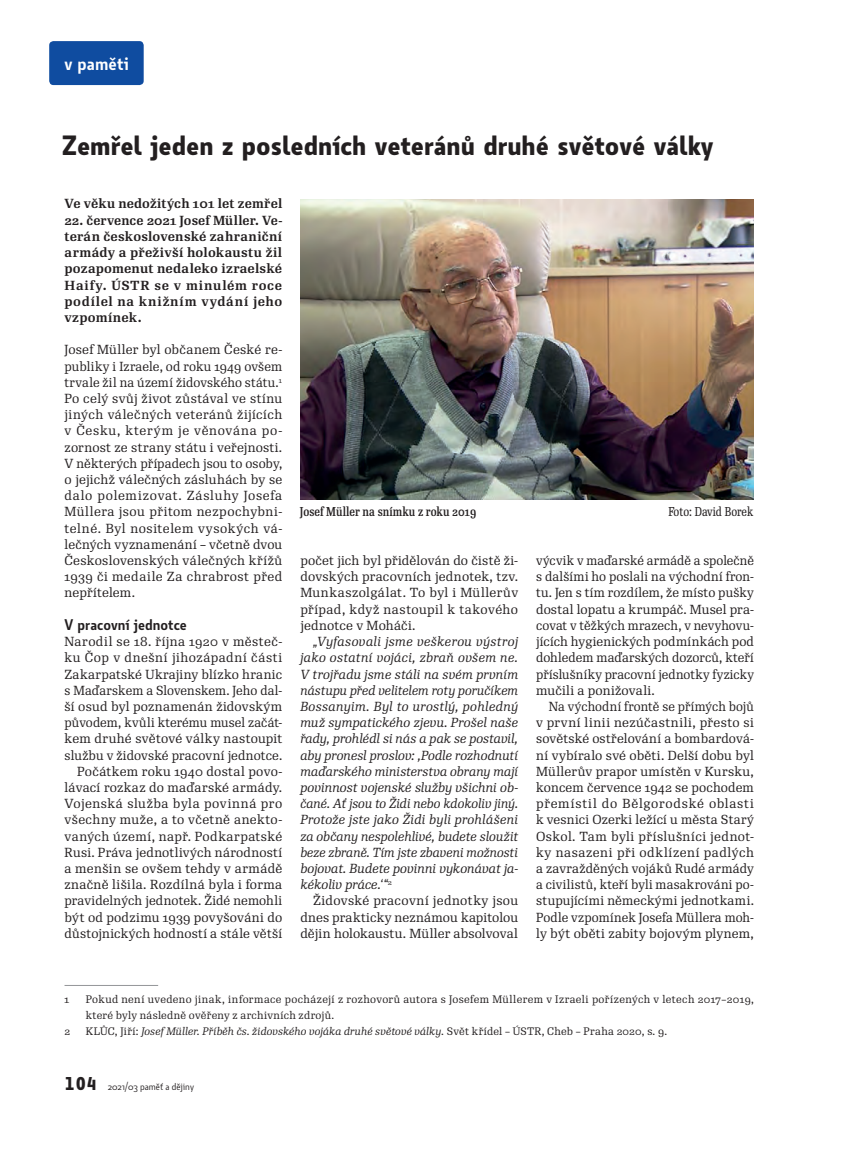
<style>
.page{position:relative;width:860px;height:1150px;background:#fff}
.page>*{position:absolute;margin:0;border:0;box-sizing:border-box;transform-origin:0 0}
.t1{font:700 27px "Botanika Std";color:#231f20}
.t2{font:600 18px "Botanika Std";color:#fff}
.t3{font:600 15px "Botanika Std";color:#231f20}
.t4{font:12.75px/16.2px "Re Public Std";letter-spacing:.02em;color:#231f20;text-align:justify}
.t5{font:italic 12.75px/16.2px "Re Public Std";letter-spacing:.005em;color:#231f20;text-align:justify}
.t6{font:12.75px/16.2px "Re Public Std";letter-spacing:.02em;color:#231f20;text-align:justify;scale:.95 1}
.t7{font:12.75px/16.2px "Re Public Std";letter-spacing:.02em;color:#231f20;text-align:justify;scale:.96 1}
.t8{font:700 12.75px/16.2px "Re Public Std";letter-spacing:.035em;color:#231f20;text-align:justify}
.t9{font:700 12.75px "Re Public Std";letter-spacing:.01em;color:#231f20}
.t10{font:500 12.45px "Re Public Std Cond";color:#231f20}
.t11{font:12.45px "Re Public Std Cond";color:#231f20}
.t12{font:10.5px/16.2px "Re Public Std";letter-spacing:.03em;color:#231f20}
.t13{font:italic 10.5px "Re Public Std";letter-spacing:.015em;color:#231f20}
.t14{font:9.75px "Botanika Std";color:#231f20}
.s1{font-style:normal}
.s2{font-family:"Botanika Mono";font-weight:700;font-size:18px}
</style>
<div class="page">
<div style="left:49px;top:41px;width:95px;height:44px;background:#0f4ca0;border-radius:4px"></div>
<img style="left:300px;top:199px;width:453px;height:300px">
<hr style="left:64px;top:985px;width:94px;height:1px;background:#939598">
<h2 class="t2" style="left:64px;top:51px;width:66px">v paměti</h2>
<h1 class="t1" style="left:62px;top:127px;width:652px">Zemřel jeden z posledních veteránů druhé světové války</h1>
<p class="t9" style="left:64px;top:195px;width:219px">Ve věku nedožitých 101 let zemřel</p>
<p class="t8" style="left:64px;top:212px;width:219px">22. července 2021 Josef Müller. Ve&shy;terán československé zahraniční armády a přeživší holokaustu žil pozapomenut nedaleko izraelské Haify. ÚSTR se v minulém roce podílel na knižním vydání jeho vzpomínek.</p>
<p class="t4" style="left:64px;top:342px;width:219px">Josef Müller byl občanem České re&shy;publiky i Izraele, od roku 1949 ovšem trvale žil na území židovského státu.<sup>1<br></sup>Po celý svůj život zůstával ve stínu jiných válečných veteránů žijících v Česku, kterým je věnována po&shy;zornost ze strany státu i veřejnosti.<br>V některých případech jsou to osoby, o jejichž válečných zásluhách by se dalo polemizovat. Zásluhy Josefa Müllera jsou přitom nezpochybni&shy;telné. Byl nositelem vysokých vá&shy;lečných vyznamenání – včetně dvou Československých válečných křížů 1939 či medaile Za chrabrost před nepřítelem.</p>
<p class="t3" style="left:64px;top:614px;width:124px">V pracovní jednotce</p>
<p class="t4" style="left:64px;top:633px;width:219px;text-align:right">Narodil se 18. října 1920 v městeč&shy;ku Čop v dnešní jihozápadní části Zakarpatské Ukrajiny blízko hranic s Maďarskem a Slovenskem. Jeho dal&shy;ší osud byl poznamenán židovským původem, kvůli kterému musel začát&shy;kem druhé světové války nastoupit službu v židovské pracovní jednotce.<br>Počátkem roku 1940 dostal povo&shy;lávací rozkaz do maďarské armády.<br>Vojenská služba byla povinná pro všechny muže, a to včetně anekto&shy;vaných území, např. Podkarpatské Rusi. Práva jednotlivých národností a menšin se ovšem tehdy v armádě značně lišila. Rozdílná byla i forma pravidelných jednotek. Židé nemohli být od podzimu 1939 povyšováni do důstojnických hodností a stále větší</p>
<p class="t10" style="left:300px;top:504px;width:178px">Josef Müller na snímku z roku 2019</p>
<p class="t11" style="left:668px;top:504px;width:86px">Foto: David Borek</p>
<p class="t4" style="left:300px;top:552px;width:219px">počet jich byl přidělován do čistě ži&shy;dovských pracovních jednotek, tzv.<br>Munkaszolgálat. To byl i Müllerův případ, když nastoupil k takového jednotce v Moháči.</p>
<p class="t5" style="left:300px;top:633px;width:219px;text-indent:13px">„Vyfasovali jsme veškerou výstroj jako ostatní vojáci, zbraň ovšem ne.<br>V trojřadu jsme stáli na svém prvním nástupu před velitelem roty poručíkem Bossanyim. Byl to urostlý, pohledný muž sympatického zjevu. Prošel naše řady, prohlédl si nás a pak se postavil, aby pronesl proslov: ,Podle rozhodnutí maďarského ministerstva obrany mají povinnost vojenské služby všichni ob&shy;čané. Ať jsou to Židi nebo kdokoliv jiný.<br>Protože jste jako Židi byli prohlášeni za občany nespolehlivé, budete sloužit beze zbraně. Tím jste zbaveni možnosti bojovat. Budete povinni vykonávat ja&shy;kékoliv práce.‘“<sup>2</sup></p>
<p class="t4" style="left:300px;top:892px;width:219px;text-indent:13px">Židovské pracovní jednotky jsou dnes prakticky neznámou kapitolou dějin holokaustu. Müller absolvoval</p>
<p class="t7" style="left:536px;top:552px;width:228px">výcvik v maďarské armádě a společně s dalšími ho poslali na východní fron&shy;tu. Jen s tím rozdílem, že místo pušky dostal lopatu a krumpáč. Musel pra&shy;covat v těžkých mrazech, v nevyhovu&shy;jících hygienických podmínkách pod dohledem maďarských dozorců, kteří příslušníky pracovní jednotky fyzicky mučili a ponižovali.</p>
<p class="t6" style="left:536px;top:698px;width:231px;text-indent:13px">Na východní frontě se přímých bojů v první linii nezúčastnili, přesto si sovětské ostřelování a bombardová&shy;ní vybíralo své oběti. Delší dobu byl Müllerův prapor umístěn v Kursku, koncem července 1942 se pochodem přemístil do Bělgorodské oblasti k vesnici Ozerki ležící u města Starý Oskol. Tam byli příslušníci jednot&shy;ky nasazeni při odklízení padlých a zavražděných vojáků Rudé armády a civilistů, kteří byli masakrováni po&shy;stupujícími německými jednotkami.<br>Podle vzpomínek Josefa Müllera moh&shy;ly být oběti zabity bojovým plynem,</p>
<p class="t12" style="left:64px;top:990px;width:6px">1</p>
<p class="t12" style="left:86px;top:990px;width:669px">Pokud není uvedeno jinak, informace pocházejí z rozhovorů autora s Josefem Müllerem v Izraeli pořízených v letech 2017–2019, které byly následně ověřeny z archivních zdrojů.</p>
<p class="t12" style="left:64px;top:1023px;width:7px">2</p>
<p class="t13" style="left:86px;top:1024px;width:582px"><span class="s1">KLŮC, Jiří:</span> Josef Müller. Příběh čs. židovského vojáka druhé světové války<span class="s1">. Svět křídel – ÚSTR, Cheb – Praha 2020, s. 9.</span></p>
<p class="t14" style="left:64px;top:1080px;width:131px"><span class="s2">104</span> 2021/03 paměť a dějiny</p>
</div>
